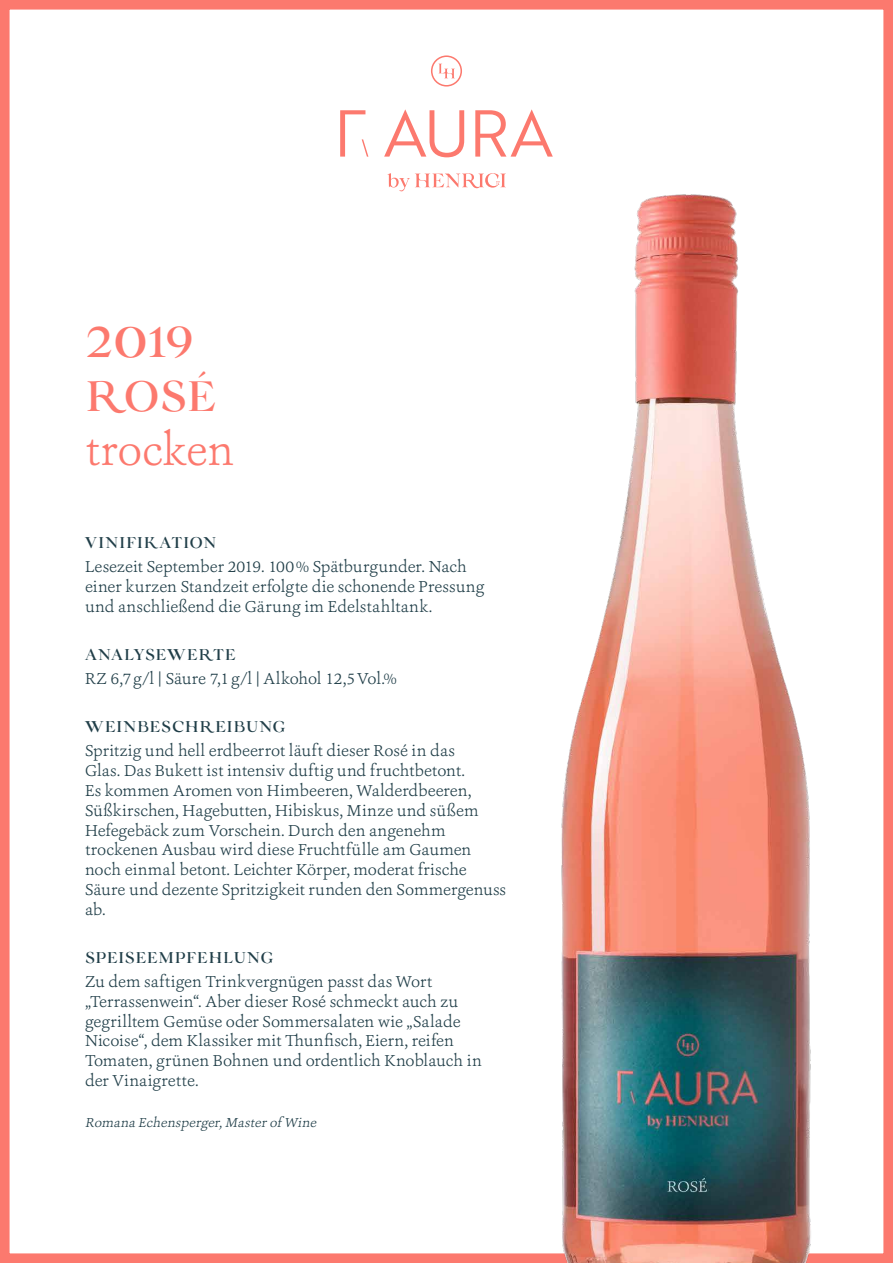
<style>
.page{position:relative;width:893px;height:1263px;background:#fff}
.page>*{position:absolute;margin:0;border:0;box-sizing:border-box;transform-origin:0 0}
.t1{font:600 45px/54px "Velour";letter-spacing:-.015em;color:#fc796e}
.t2{font:300 45px "Ashbury";letter-spacing:-.01em;color:#fc796e}
.t3{font:300 16.5px/19.8px "Ashbury";color:#203e48}
.t4{font:600 16.5px "Velour";letter-spacing:.03em;color:#203e48}
.t5{font:italic 300 13.5px "Ashbury";color:#203e48}
</style>
<div class="page">
<div style="left:0;top:0;width:893px;height:1263px;border:10px solid #fc796e"></div>
<svg style="left:340px;top:55px;width:213px;height:136px"></svg>
<img style="left:556px;top:194px;width:261px;height:1069px">
<h1 class="t1" style="left:85px;top:316px;width:133px">2019<br>ROSÉ</h1>
<h1 class="t2" style="left:85px;top:421px;width:151px">trocken</h1>
<p class="t4" style="left:85px;top:533px;width:132px">VINIFIKATION</p>
<p class="t3" style="left:85px;top:557px;width:401px">Lesezeit September 2019. 100% Spätburgunder. Nach einer kurzen Standzeit erfolgte die schonende Pressung und anschließend die Gärung im Edelstahltank.</p>
<p class="t4" style="left:85px;top:645px;width:152px">ANALYSEWERTE</p>
<p class="t3" style="left:85px;top:669px;width:313px">RZ 6,7g/l | Säure 7,1g/l | Alkohol 12,5Vol.%</p>
<p class="t4" style="left:85px;top:717px;width:202px">WEINBESCHREIBUNG</p>
<p class="t3" style="left:85px;top:741px;width:422px">Spritzig und hell erdbeerrot läuft dieser Rosé in das<br>Glas. Das Bukett ist intensiv duftig und fruchtbetont.<br>Es kommen Aromen von Himbeeren, Walderdbeeren, Süßkirschen, Hagebutten, Hibiskus, Minze und süßem Hefegebäck zum Vorschein. Durch den angenehm trockenen Ausbau wird diese Fruchtfülle am Gaumen noch einmal betont. Leichter Körper, moderat frische Säure und dezente Spritzigkeit runden den Sommergenuss ab.</p>
<p class="t4" style="left:85px;top:948px;width:190px">SPEISEEMPFEHLUNG</p>
<p class="t3" style="left:85px;top:971px;width:398px">Zu dem saftigen Trinkvergnügen passt das Wort „Terrassenwein“. Aber dieser Rosé schmeckt auch zu gegrilltem Gemüse oder Sommersalaten wie „Salade Nicoise“, dem Klassiker mit Thunfisch, Eiern, reifen Tomaten, grünen Bohnen und ordentlich Knoblauch in der Vinaigrette.</p>
<p class="t5" style="left:85px;top:1114px;width:236px">Romana Echensperger,Masterof Wine</p>
</div>
